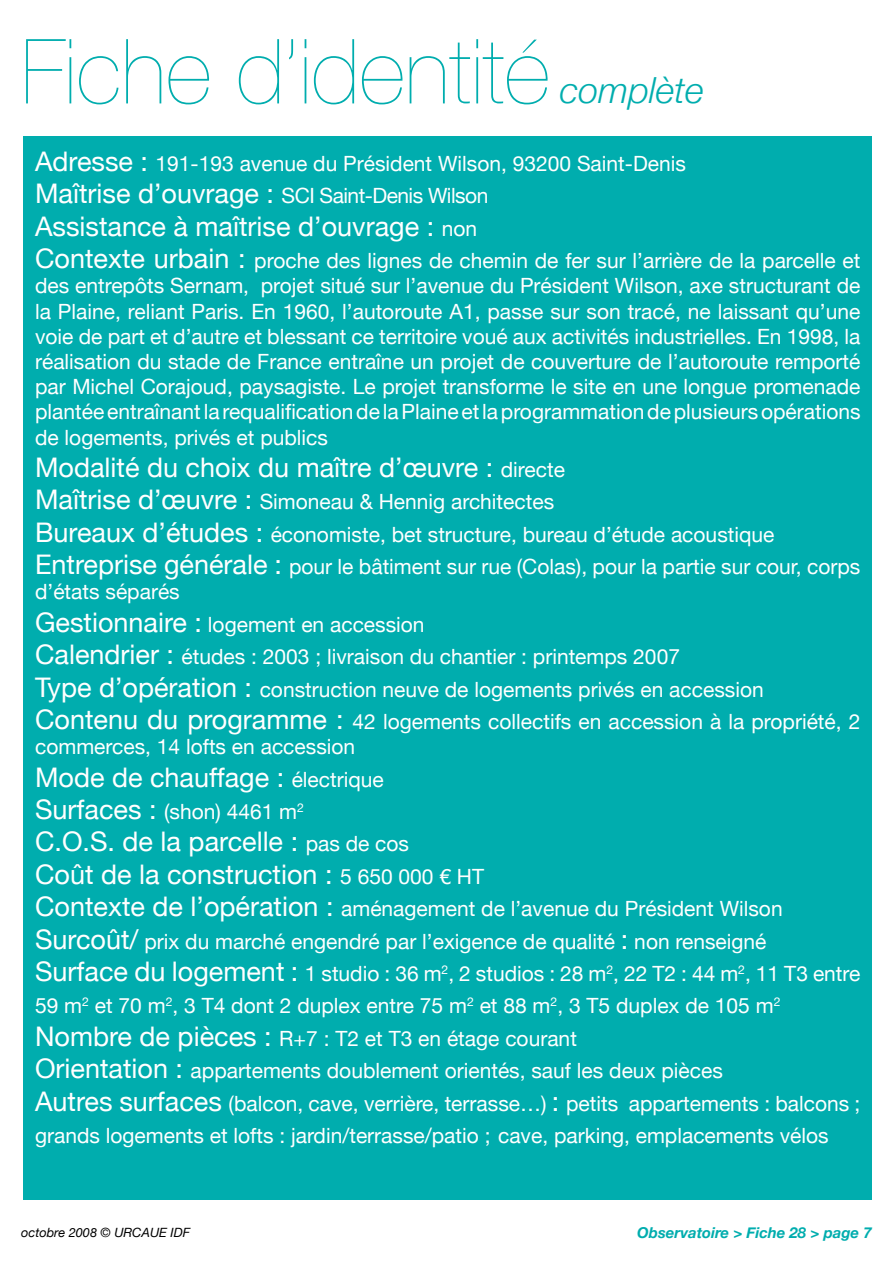
<style>
.page{position:relative;width:893px;height:1263px;background:#fff}
.page>*{position:absolute;margin:0;border:0;box-sizing:border-box;transform-origin:0 0}
.t1{font:200 90px "Helvetica Neue";color:#00adae}
.t2{font:italic 300 36px "Helvetica Neue";color:#00adae}
.t3{font:27px "Helvetica Neue";color:#fff}
.t4{font:21px/25.2px "Helvetica Neue";color:#fff}
.t5{font:21px "Helvetica Neue";letter-spacing:-.025em;color:#fff}
.t6{font:italic 700 15px "Helvetica Neue";color:#00adae}
.t7{font:italic 12.75px "Helvetica Neue";color:#000}
.s1{font-size:27px}
.s2{font-size:21px}
</style>
<div class="page">
<div style="left:23px;top:136px;width:849px;height:1063px;background:#00adae"></div>
<p class="t1" style="left:21px;top:20px;width:530px">Fiche d’identité</p>
<p class="t2" style="left:560px;top:69px;width:146px">complète</p>
<p class="t4" style="left:35px;top:151px;width:652px"><span class="s1">Adresse :</span> 191-193 avenue du Président Wilson, 93200 Saint-Denis</p>
<p class="t5" style="left:35px;top:183px;width:455px"><span class="s1">Maîtrise d’ouvrage :</span> SCI Saint-Denis Wilson</p>
<p class="t3" style="left:35px;top:210px;width:443px">Assistance à maîtrise d’ouvrage : <span class="s2">non</span></p>
<p class="t4" style="left:35px;top:248px;width:827px;text-align:justify"><span class="s1">Contexte urbain :</span> proche des lignes de chemin de fer sur l’arrière de la parcelle et des entrepôts Sernam, projet situé sur l’avenue du Président Wilson, axe structurant de la Plaine, reliant Paris. En 1960, l’autoroute A1, passe sur son tracé, ne laissant qu’une voie de part et d’autre et blessant ce territoire voué aux activités industrielles. En 1998, la réalisation du stade de France entraîne un projet de couverture de l’autoroute remporté par Michel Corajoud, paysagiste. Le projet transforme le site en une longue promenade plantée entraînant la requalification de la Plaine et la programmation de plusieurs opérations de logements, privés et publics</p>
<p class="t3" style="left:35px;top:451px;width:531px">Modalité du choix du maître d’œuvre : <span class="s2">directe</span></p>
<p class="t4" style="left:35px;top:489px;width:521px"><span class="s1">Maîtrise d’œuvre :</span> Simoneau &amp; Hennig architectes</p>
<p class="t4" style="left:35px;top:521px;width:741px"><span class="s1">Bureaux d’études :</span> économiste, bet structure, bureau d’étude acoustique</p>
<p class="t4" style="left:35px;top:554px;width:827px"><span class="s1">Entreprise générale :</span> pour le bâtiment sur rue (Colas), pour la partie sur cour, corps d’états séparés</p>
<p class="t4" style="left:35px;top:611px;width:391px"><span class="s1">Gestionnaire :</span> logement en accession</p>
<p class="t4" style="left:35px;top:644px;width:646px"><span class="s1">Calendrier :</span> études : 2003 ; livraison du chantier : printemps 2007</p>
<p class="t4" style="left:35px;top:676px;width:730px"><span class="s1">Type d’opération :</span> construction neuve de logements privés en accession</p>
<p class="t4" style="left:35px;top:709px;width:827px"><span class="s1">Contenu du programme :</span> 42 logements collectifs en accession à la propriété, 2 commerces, 14 lofts en accession</p>
<p class="t3" style="left:35px;top:761px;width:350px">Mode de chauffage : <span class="s2">électrique</span></p>
<p class="t4" style="left:35px;top:799px;width:270px"><span class="s1">Surfaces :</span> (shon) 4461 m<sup>2</sup></p>
<p class="t3" style="left:35px;top:826px;width:376px">C.O.S. de la parcelle : <span class="s2">pas de cos</span></p>
<p class="t3" style="left:35px;top:858px;width:451px">Coût de la construction : <span class="s2">5 650 000 € HT</span></p>
<p class="t4" style="left:35px;top:896px;width:749px"><span class="s1">Contexte de l’opération :</span> aménagement de l’avenue du Président Wilson</p>
<p class="t4" style="left:35px;top:928px;width:733px"><span class="s1">Surcoût/</span> prix du marché engendré par l’exigence de qualité <span class="s1">:</span> non renseigné</p>
<p class="t4" style="left:35px;top:957px;width:827px;line-height:32.4px"><span class="s1">Surface du logement :</span> 1 studio : 36 m<sup>2</sup>, 2 studios : 28 m<sup>2</sup>, 22 T2 : 44 m<sup>2</sup>, 11 T3 entre<br>59 m<sup>2</sup> et 70 m<sup>2</sup>, 3 T4 dont 2 duplex entre 75 m<sup>2</sup> et 88 m<sup>2</sup>, 3 T5 duplex de 105 m<sup>2</sup></p>
<p class="t4" style="left:35px;top:1025px;width:543px"><span class="s1">Nombre de pièces :</span> R+7 : T2 et T3 en étage courant</p>
<p class="t4" style="left:35px;top:1058px;width:689px"><span class="s1">Orientation :</span> appartements doublement orientés, sauf les deux pièces</p>
<p class="t4" style="left:35px;top:1087px;width:827px;line-height:32.4px"><span class="s1">Autres surfaces</span> (balcon, cave, verrière, terrasse…) <span class="s1">:</span> petits appartements : balcons ; grands logements et lofts : jardin/terrasse/patio ; cave, parking, emplacements vélos</p>
<p class="t7" style="left:21px;top:1225px;width:170px">octobre 2008 © URCAUE IDF</p>
<p class="t6" style="left:637px;top:1224px;width:236px">Observatoire &gt; Fiche 28 &gt; page 7</p>
</div>
